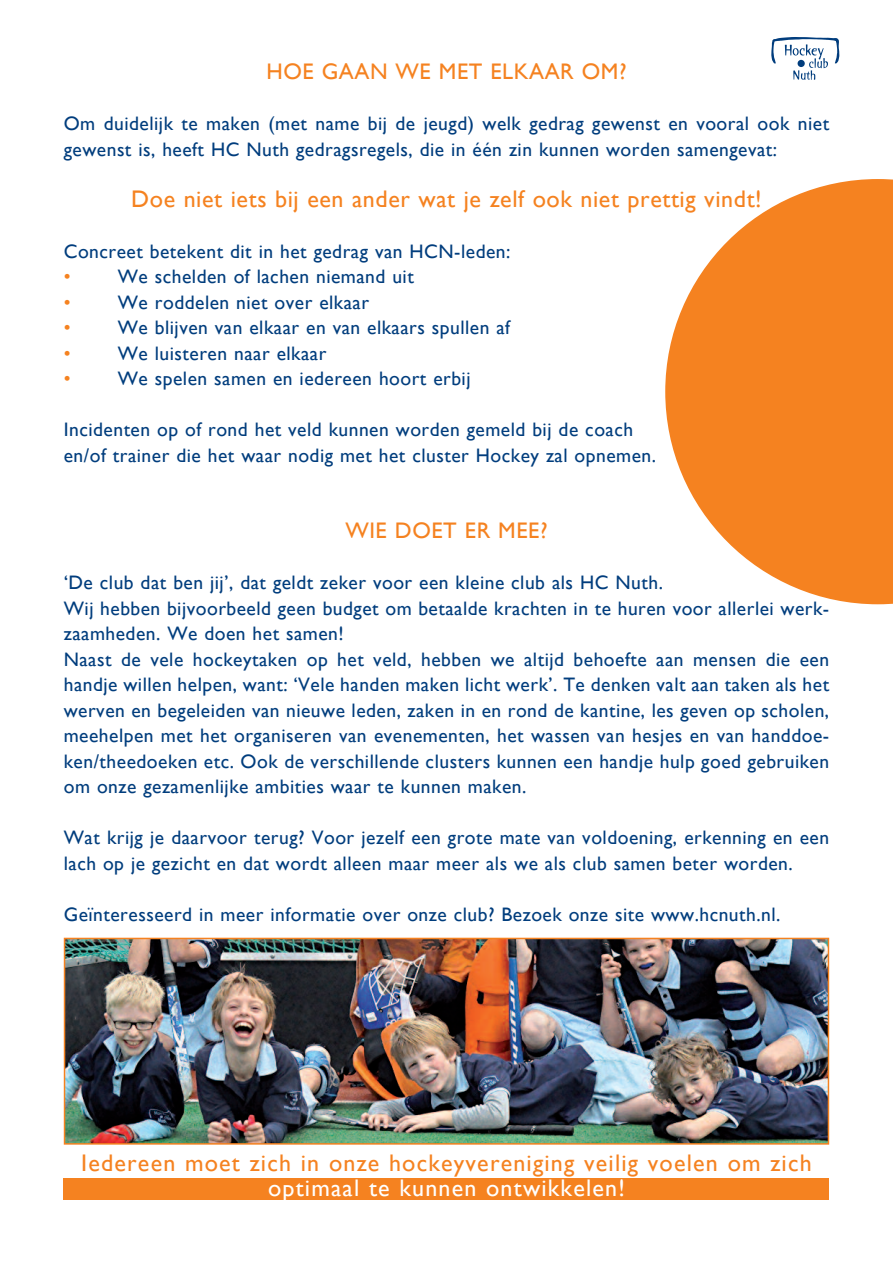
<style>
.page{position:relative;width:893px;height:1263px;background:#fff}
.page>*{position:absolute;margin:0;border:0;box-sizing:border-box;transform-origin:0 0}
.t1{font:24px "Gill Sans";letter-spacing:.05em;color:#f58220}
.t2{font:24px "Gill Sans";letter-spacing:.025em;color:#f58220}
.t3{font:24px "Gill Sans";letter-spacing:.05em;color:#fff}
.t4{font:22.5px "Gill Sans";letter-spacing:.025em;color:#f58220}
.t5{font:19.5px/25.5px "Gill Sans";letter-spacing:.025em;color:#013d7d}
.t6{font:19.5px "Gill Sans";color:#f58220}
</style>
<div class="page">
<svg style="left:771px;top:37px;width:68px;height:43px"></svg>
<div style="left:798px;top:60px;width:7px;height:7px;background:#013d7d;border-radius:50%"></div>
<div style="left:64px;top:1178px;width:765px;height:21px;background:#f58220"></div>
<img style="left:67px;top:941px;width:759px;height:200px">
<div style="left:64px;top:938px;width:765px;height:206px;border:2px solid #f58220"></div>
<svg style="left:665px;top:179px;width:228px;height:425px;fill:#f58220"></svg>
<p class="t4" style="left:266px;top:59px;width:362px">Hoe gaaN We met elkaar om?</p>
<p class="t5" style="left:64px;top:111px;width:767px">om duidelijk te maken (met name bij de jeugd) welk gedrag gewenst en vooral ook niet gewenst is, heeft HC Nuth gedragsregels, die in één zin kunnen worden samengevat:</p>
<p class="t2" style="left:131px;top:185px;width:632px">Doe niet iets bij een ander wat je zelf ook niet prettig vindt!</p>
<p class="t5" style="left:64px;top:238px;width:448px">Concreet betekent dit in het gedrag van HCN-leden:</p>
<p class="t6" style="left:64px;top:265px;width:8px">•</p>
<p class="t5" style="left:118px;top:264px;width:298px">We schelden of lachen niemand uit</p>
<p class="t6" style="left:64px;top:291px;width:8px">•</p>
<p class="t5" style="left:118px;top:289px;width:253px">We roddelen niet over elkaar</p>
<p class="t6" style="left:64px;top:316px;width:8px">•</p>
<p class="t5" style="left:118px;top:315px;width:394px">We blijven van elkaar en van elkaars spullen af</p>
<p class="t6" style="left:64px;top:342px;width:8px">•</p>
<p class="t5" style="left:118px;top:340px;width:210px">We luisteren naar elkaar</p>
<p class="t6" style="left:64px;top:367px;width:8px">•</p>
<p class="t5" style="left:118px;top:366px;width:354px">We spelen samen en iedereen hoort erbij</p>
<p class="t5" style="left:64px;top:417px;width:594px">incidenten op of rond het veld kunnen worden gemeld bij de coach en/of trainer die het waar nodig met het cluster Hockey zal opnemen.</p>
<p class="t4" style="left:345px;top:518px;width:204px">Wie Doet er mee?</p>
<p class="t5" style="left:64px;top:570px;width:767px">‘De club dat ben jij’, dat geldt zeker voor een kleine club als HC Nuth.<br>Wij hebben bijvoorbeeld geen budget om betaalde krachten in te huren voor allerlei werk&shy;zaamheden. We doen het samen!<br>Naast de vele hockeytaken op het veld, hebben we altijd behoefte aan mensen die een handje willen helpen, want: ‘vele handen maken licht werk’. te denken valt aan taken als het werven en begeleiden van nieuwe leden, zaken in en rond de kantine, les geven op scholen, meehelpen met het organiseren van evenementen, het wassen van hesjes en van handdoe&shy;ken/theedoeken etc. ook de verschillende clusters kunnen een handje hulp goed gebruiken om onze gezamenlijke ambities waar te kunnen maken.</p>
<p class="t5" style="left:64px;top:825px;width:767px">Wat krijg je daarvoor terug? voor jezelf een grote mate van voldoening, erkenning en een lach op je gezicht en dat wordt alleen maar meer als we als club samen beter worden.</p>
<p class="t5" style="left:64px;top:901px;width:718px">geïnteresseerd in meer informatie over onze club? Bezoek onze site www.hcnuth.nl.</p>
<p class="t1" style="left:81px;top:1149px;width:732px">iedereen moet zich in onze hockeyvereniging veilig voelen om zich</p>
<p class="t3" style="left:268px;top:1174px;width:358px">optimaal te kunnen ontwikkelen!</p>
</div>
